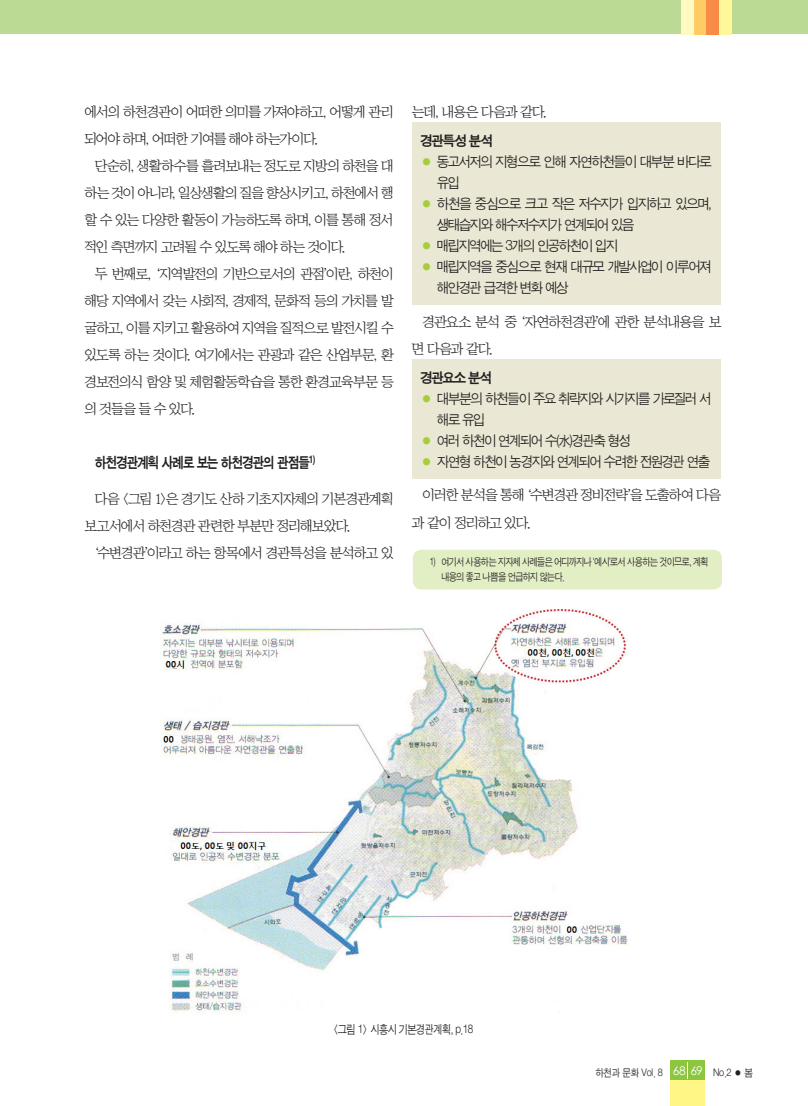
<style>
.page{position:relative;width:808px;height:1106px;background:#fff}
.page>*{position:absolute;margin:0;border:0;box-sizing:border-box;transform-origin:0 0}
.t1{font:15px "Sand Kg";letter-spacing:-.07em;color:#231f20;scale:.85 1}
.t2{font:14.25px/27px "San Ns M";letter-spacing:-.08em;color:#231f20}
.t3{font:14.25px/21px "Sand Jg";letter-spacing:-.11em;color:#231f20}
.t4{font:14.25px "San Ns M";letter-spacing:-.06em;color:#231f20}
.t5{font:14.25px "Sand Kg";letter-spacing:-.065em;color:#231f20}
.t6{font:12px "Sand Jg";letter-spacing:-.05em;color:#231f20;scale:.85 1}
.t7{font:12px "Century Gothic";color:#fff}
.t8{font:10.5px/15px "Sand Jg";letter-spacing:-.06em;color:#231f20;scale:.85 1}
.t9{font:10.5px "Sand Jg";letter-spacing:-.06em;color:#231f20;scale:.9 1}
.s1{font-family:"Sand Kg";color:#a6ce39}
</style>
<div class="page">
<div style="left:0;top:0;width:808px;height:34px;background:#bbda93"></div>
<div style="left:719px;top:0;width:12px;height:34px;background:#fff79a"></div>
<div style="left:706px;top:0;width:13px;height:34px;background:#f68c45"></div>
<div style="left:693px;top:0;width:13px;height:34px;background:#fecb64"></div>
<div style="left:681px;top:0;width:13px;height:34px;background:#fffac1"></div>
<div style="left:671px;top:1060px;width:34px;height:46px;background:#fff685"></div>
<div style="left:671px;top:1060px;width:34px;height:20px;background:#8bc63e"></div>
<div style="left:412px;top:122px;width:308px;height:183px;background:#eae8d4"></div>
<div style="left:412px;top:359px;width:308px;height:119px;background:#eae8d4"></div>
<img style="left:161px;top:609px;width:468px;height:404px">
<div style="left:413px;top:550px;width:309px;height:39px;background:#e2eec4;border-radius:9px"></div>
<p class="t2" style="left:84px;top:98px;width:311px">에서의 하천경관이 어떠한 의미를 가져야하고, 어떻게 관리 되어야 하며, 어떠한 기여를 해야 하는가이다.</p>
<p class="t2" style="left:84px;top:152px;width:311px;text-align:justify;text-indent:11px">단순히, 생활하수를 흘려보내는 정도로 지방의 하천을 대 하는 것이 아니라, 일상생활의 질을 향상시키고, 하천에서 행 할 수 있는 다양한 활동이 가능하도록 하며, 이를 통해 정서 적인 측면까지 고려될 수 있도록 해야 하는 것이다.</p>
<p class="t2" style="left:84px;top:260px;width:311px;text-align:justify;text-indent:11px">두 번째로, ‘지역발전의 기반으로서의 관점’이란, 하천이 해당 지역에서 갖는 사회적, 경제적, 문화적 등의 가치를 발 굴하고, 이를 지키고 활용하여 지역을 질적으로 발전시킬 수 있도록 하는 것이다. 여기에서는 관광과 같은 산업부문, 환 경보전의식 함양 및 체험활동학습을 통한 환경교육부문 등 의 것들을 들 수 있다.</p>
<p class="t1" style="left:95px;top:455px;width:261px">하천경관계획 사례로 보는 하천경관의 관점들<sup>1)</sup></p>
<p class="t2" style="left:84px;top:485px;width:311px;text-indent:11px">다음 &lt;그림 1&gt;은 경기도 산하 기초지자체의 기본경관계획 보고서에서 하천경관 관련한 부분만 정리해보았다.</p>
<p class="t2" style="left:95px;top:539px;width:301px">‘수변경관’이라고 하는 항목에서 경관특성을 분석하고 있</p>
<p class="t4" style="left:412px;top:104px;width:137px">는데, 내용은 다음과 같다.</p>
<p class="t5" style="left:420px;top:133px;width:74px">경관특성 분석</p>
<p class="t3" style="left:437px;top:151px;width:276px;text-indent:-17px"><span class="s1">●</span> 동고서저의 지형으로 인해 자연하천들이 대부분 바다로 유입</p>
<p class="t3" style="left:437px;top:193px;width:276px;text-indent:-17px"><span class="s1">●</span> 하천을 중심으로 크고 작은 저수지가 입지하고 있으며, 생태습지와 해수저수지가 연계되어 있음</p>
<p class="t3" style="left:420px;top:235px;width:199px"><span class="s1">●</span> 매립지역에는 3개의 인공하천이 입지</p>
<p class="t3" style="left:437px;top:256px;width:276px;text-indent:-17px"><span class="s1">●</span> 매립지역을 중심으로 현재 대규모 개발사업이 이루어져 해안경관 급격한 변화 예상</p>
<p class="t2" style="left:412px;top:308px;width:311px;text-indent:11px">경관요소 분석 중 ‘자연하천경관’에 관한 분석내용을 보 면 다음과 같다.</p>
<p class="t5" style="left:420px;top:370px;width:73px">경관요소 분석</p>
<p class="t3" style="left:437px;top:388px;width:277px;text-indent:-17px"><span class="s1">●</span> 대부분의 하천들이 주요 취락지와 시가지를 가로질러 서 해로 유입</p>
<p class="t3" style="left:420px;top:430px;width:212px"><span class="s1">●</span> 여러 하천이 연계되어 수(水)경관축 형성</p>
<p class="t3" style="left:420px;top:451px;width:291px"><span class="s1">●</span> 자연형 하천이 농경지와 연계되어 수려한 전원경관 연출</p>
<p class="t2" style="left:412px;top:482px;width:311px;text-indent:11px">이러한 분석을 통해 ‘수변경관 정비전략’을 도출하여 다음 과 같이 정리하고 있다.</p>
<p class="t8" style="left:441px;top:554px;width:316px;text-indent:-12px">1) 여기서 사용하는 지자체 사례들은 어디까지나 ‘예시’로서 사용하는 것이므로, 계획 내용의 좋고 나쁨을 언급하지 않는다.</p>
<p class="t6" style="left:333px;top:1023px;width:167px">&lt;그림 1&gt; 시흥시 기본경관계획, p.18</p>
<p class="t7" style="left:673px;top:1062px;width:32px">68 69</p>
<p class="t9" style="left:595px;top:1067px;width:76px">하천과 문화 Vol. 8</p>
<p class="t9" style="left:713px;top:1067px;width:46px">No.2 ● 봄</p>
</div>
